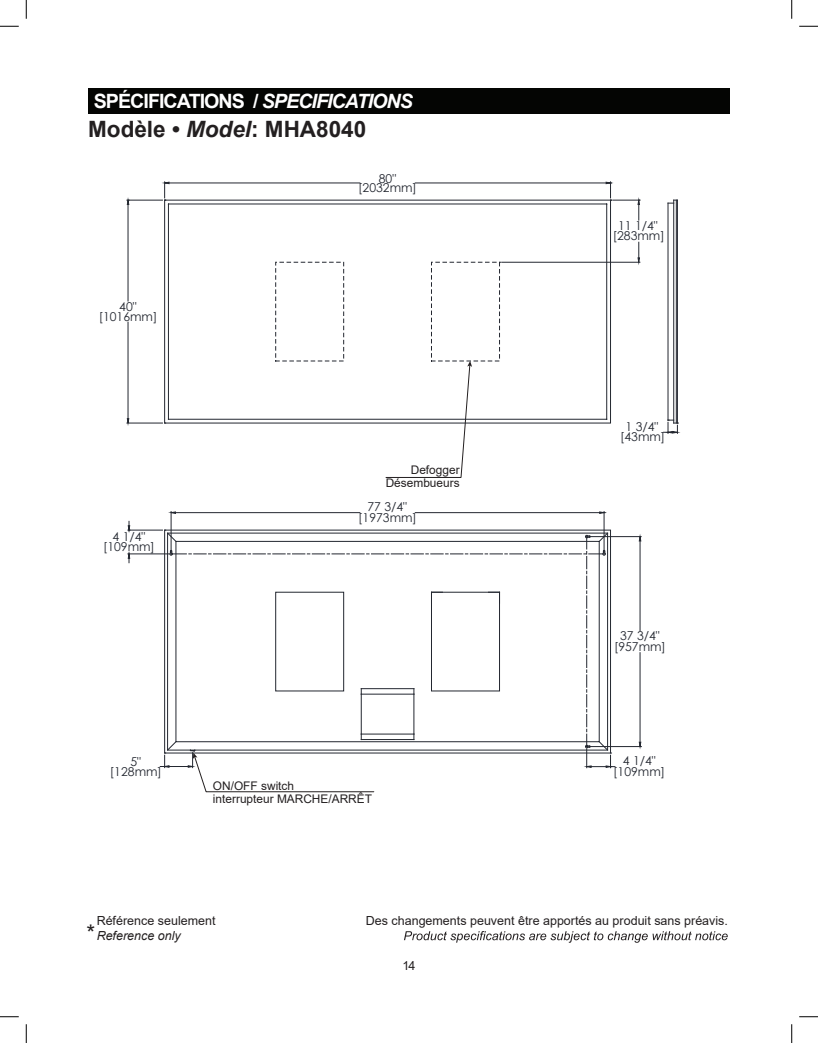
<style>
.page{position:relative;width:818px;height:1043px;background:#fff}
.page>*{position:absolute;margin:0;border:0;box-sizing:border-box;transform-origin:0 0}
.t1{font:700 22.5px "Arial";color:#231f20}
.t2{font:700 19.75px "Arial";letter-spacing:-.05em;color:#fff}
.t3{font:12.5px "Arial";color:#231f20}
.t4{font:italic 12.5px "Arial";color:#231f20}
.t5{font:12.25px/10.5px "Century Gothic";color:#232730;text-align:center}
.t6{font:11.88px/13px "Arial";color:#231f20}
.s1{font-style:italic}
.s2{font-style:normal;font-size:22.5px}
.s3{font-style:inherit}
</style>
<div class="page">
<svg style="left:385px;top:361px;width:87px;height:117px"></svg>
<svg style="left:404px;top:931px;width:323px;height:11px"></svg>
<div style="left:88px;top:88px;width:641px;height:26px;background:#040503"></div>
<svg style="left:0;top:25px;width:19px;height:2px"></svg>
<svg style="left:799px;top:25px;width:18px;height:2px"></svg>
<svg style="left:0;top:1016px;width:19px;height:1px"></svg>
<svg style="left:799px;top:1016px;width:18px;height:1px"></svg>
<svg style="left:25px;top:0;width:2px;height:19px"></svg>
<svg style="left:25px;top:1024px;width:2px;height:18px"></svg>
<svg style="left:791px;top:0;width:1px;height:19px"></svg>
<svg style="left:791px;top:1024px;width:1px;height:18px"></svg>
<hr style="left:168px;top:204px;width:1px;height:215px;background:#232730">
<hr style="left:168px;top:419px;width:438px;height:1px;background:#232730">
<hr style="left:606px;top:204px;width:1px;height:215px;background:#232730">
<hr style="left:168px;top:204px;width:438px;height:1px;background:#232730">
<hr style="left:677px;top:200px;width:1px;height:223px;background:#232730">
<hr style="left:676px;top:200px;width:1px;height:223px;background:#232730">
<hr style="left:667px;top:203px;width:1px;height:217px;background:#232730">
<hr style="left:673px;top:200px;width:1px;height:223px;background:#232730">
<svg style="left:668px;top:200px;width:9px;height:4px"></svg>
<div style="left:275px;top:262px;width:69px;height:99px;border:1px dashed #232730"></div>
<hr style="left:169px;top:183px;width:191px;height:1px;background:#232730">
<hr style="left:415px;top:183px;width:191px;height:1px;background:#232730">
<hr style="left:501px;top:262px;width:138px;height:1px;background:#232730">
<svg style="left:637px;top:242px;width:2px;height:22px"></svg>
<svg style="left:605px;top:182px;width:34px;height:38px"></svg>
<svg style="left:663px;top:420px;width:16px;height:13px"></svg>
<hr style="left:128px;top:553px;width:41px;height:1px;background:#232730">
<hr style="left:128px;top:530px;width:34px;height:1px;background:#232730">
<svg style="left:128px;top:551px;width:2px;height:11px"></svg>
<svg style="left:128px;top:521px;width:2px;height:11px"></svg>
<hr style="left:171px;top:511px;width:1px;height:40px;background:#232730">
<hr style="left:603px;top:511px;width:1px;height:40px;background:#232730">
<hr style="left:175px;top:512px;width:185px;height:1px;background:#232730">
<hr style="left:415px;top:512px;width:184px;height:1px;background:#232730">
<svg style="left:169px;top:511px;width:7px;height:3px"></svg>
<svg style="left:599px;top:511px;width:7px;height:3px"></svg>
<hr style="left:589px;top:536px;width:52px;height:1px;background:#232730">
<hr style="left:589px;top:746px;width:52px;height:1px;background:#232730">
<hr style="left:639px;top:541px;width:1px;height:89px;background:#232730">
<hr style="left:639px;top:652px;width:1px;height:90px;background:#232730">
<svg style="left:639px;top:534px;width:2px;height:7px"></svg>
<svg style="left:639px;top:741px;width:2px;height:7px"></svg>
<svg style="left:160px;top:530px;width:455px;height:262px"></svg>
<hr style="left:127px;top:423px;width:35px;height:1px;background:#232730">
<hr style="left:127px;top:200px;width:35px;height:1px;background:#232730">
<hr style="left:128px;top:322px;width:1px;height:96px;background:#232730">
<hr style="left:128px;top:204px;width:1px;height:97px;background:#232730">
<svg style="left:127px;top:418px;width:2px;height:7px"></svg>
<svg style="left:165px;top:418px;width:4px;height:6px"></svg>
<svg style="left:162px;top:182px;width:7px;height:23px"></svg>
<h2 class="t2" style="left:94px;top:87px;width:320px">SPÉCIFICATIONS / <span class="s1">SPECIFICATIONS</span></h2>
<h1 class="t1" style="left:88px;top:113px;width:279px">Modèle • <span class="s1">Model</span>: MHA8040</h1>
<p class="t5" style="left:99px;top:302px;width:60px;line-height:9.5px">40" [1016mm]</p>
<p class="t5" style="left:103px;top:531px;width:53px">4 1/4" [109mm]</p>
<p class="t5" style="left:358px;top:173px;width:60px;line-height:9.5px">80" [2032mm]</p>
<p class="t6" style="left:385px;top:463px;width:75px;text-align:right">Defogger<br>Désembueurs</p>
<p class="t5" style="left:358px;top:501px;width:60px">77 3/4" [1973mm]</p>
<p class="t5" style="left:612px;top:220px;width:53px">11 1/4" [283mm]</p>
<p class="t5" style="left:620px;top:421px;width:47px">1 3/4" [43mm]</p>
<p class="t5" style="left:614px;top:630px;width:53px">37 3/4" [957mm]</p>
<p class="t5" style="left:110px;top:756px;width:53px;line-height:9.5px">5" [128mm]</p>
<p class="t5" style="left:613px;top:755px;width:53px">4 1/4" [109mm]</p>
<p class="t6" style="left:213px;top:779px;width:161px">ON/OFF switch<br>interrupteur MARCHE/ARRÊT</p>
<p class="t3" style="left:97px;top:911px;width:120px">Référence seulement</p>
<p class="t3" style="left:366px;top:911px;width:363px">Des changements peuvent être apportés au produit sans préavis.</p>
<p class="t4" style="left:86px;top:927px;width:96px"><span class="s2">*</span>Reference only</p>
<p class="t3" style="left:402px;top:957px;width:14px">1<span class="s3">4</span></p>
</div>
